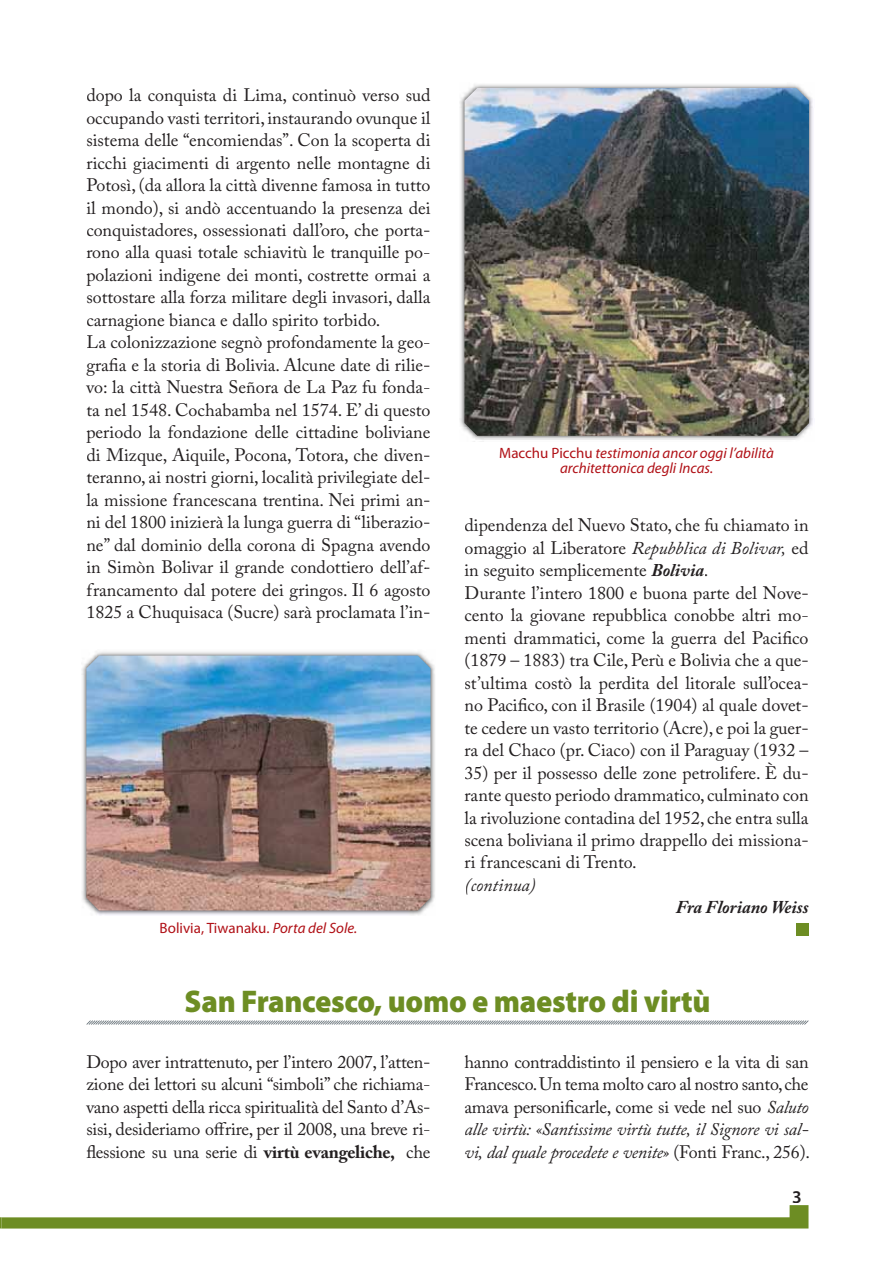
<style>
.page{position:relative;width:893px;height:1263px;background:#fff}
.page>*{position:absolute;margin:0;border:0;box-sizing:border-box;transform-origin:0 0}
.t1{font:900 31.5px "Myriad Pro";letter-spacing:-.01em;color:#6d8d23;scale:.96 1}
.t2{font:18px/22.5px "Adobe Caslon Pro";color:#231f20;text-align:justify}
.t3{font:italic 700 18px "Adobe Caslon Pro";color:#231f20}
.t4{font:italic 18px "Adobe Caslon Pro";color:#231f20}
.t5{font:600 18px "Myriad Pro";color:#231f20}
.t6{font:italic 15px/15px "Myriad Pro";color:#b01016;text-align:center}
.t7{font:15px "Myriad Pro";color:#b01016}
.s1{font-style:italic}
.s2{font-style:normal}
.s3{font-weight:700;font-style:italic}
.s4{font-weight:700}
</style>
<div class="page">
<svg style="left:0;top:1205px;width:808px;height:24px"></svg>
<svg style="left:86px;top:1020px;width:722px;height:5px;background:#bfc4c7"></svg>
<div style="left:795px;top:923px;width:13px;height:13px;background:#6d8d23"></div>
<img style="left:81px;top:651px;width:354px;height:264px">
<img style="left:86px;top:656px;width:344px;height:254px">
<img style="left:460px;top:84px;width:353px;height:356px">
<img style="left:464px;top:88px;width:345px;height:348px">
<p class="t2" style="left:86px;top:86px;width:346px;text-align:left">dopo la conquista di Lima, continuò verso sud occupando vasti territori, instaurando ovunque il sistema delle “encomiendas”. Con la scoperta di ricchi giacimenti di argento nelle montagne di Potosì, (da allora la città divenne famosa in tutto il mondo), si andò accentuando la presenza dei conquistadores, ossessionati dall’oro, che porta&shy;rono alla quasi totale schiavitù le tranquille po&shy;polazioni indigene dei monti, costrette ormai a sottostare alla forza militare degli invasori, dalla carnagione bianca e dallo spirito torbido.<br>La colonizzazione segnò profondamente la geo&shy;grafia e la storia di Bolivia. Alcune date di rilie&shy;vo: la città Nuestra Señora de La Paz fu fonda&shy;ta nel 1548. Cochabamba nel 1574. E’ di questo periodo la fondazione delle cittadine boliviane di Mizque, Aiquile, Pocona, Totora, che diven&shy;teranno, ai nostri giorni, località privilegiate del&shy;la missione francescana trentina. Nei primi an&shy;ni del 1800 inizierà la lunga guerra di “liberazio&shy;ne” dal dominio della corona di Spagna avendo in Simòn Bolivar il grande condottiero dell’af&shy;francamento dal potere dei gringos. Il 6 agosto 1825 a Chuquisaca (Sucre) sarà proclamata l’in-</p>
<p class="t7" style="left:160px;top:922px;width:199px">Bolivia, Tiwanaku. <span class="s1">Porta del Sole.</span></p>
<p class="t6" style="left:499px;top:447px;width:276px"><span class="s2">Macchu Picchu</span> testimonia ancor oggi l’abilità architettonica degli Incas.</p>
<p class="t2" style="left:464px;top:516px;width:345px;text-align:left">dipendenza del Nuevo Stato, che fu chiamato in omaggio al Liberatore <span class="s1">Repubblica di Bolivar,</span> ed in seguito semplicemente <span class="s3">Bolivia</span>.<br>Durante l’intero 1800 e buona parte del Nove&shy;cento la giovane repubblica conobbe altri mo&shy;menti drammatici, come la guerra del Pacifico (1879 – 1883) tra Cile, Perù e Bolivia che a que&shy;st’ultima costò la perdita del litorale sull’ocea&shy;no Pacifico, con il Brasile (1904) al quale dovet&shy;te cedere un vasto territorio (Acre), e poi la guer&shy;ra del Chaco (pr. Ciaco) con il Paraguay (1932 –</p>
<p class="t2" style="left:464px;top:764px;width:345px">35) per il possesso delle zone petrolifere. È du&shy;rante questo periodo drammatico, culminato con la rivoluzione contadina del 1952, che entra sulla scena boliviana il primo drappello dei missiona&shy;ri francescani di Trento.</p>
<p class="t4" style="left:464px;top:878px;width:73px">(continua)</p>
<p class="t3" style="left:675px;top:897px;width:134px">Fra Floriano Weiss</p>
<h1 class="t1" style="left:184px;top:983px;width:549px">San Francesco, uomo e maestro di virtù</h1>
<p class="t2" style="left:86px;top:1053px;width:345px">Dopo aver intrattenuto, per l’intero 2007, l’atten&shy;zione dei lettori su alcuni “simboli” che richiama&shy;vano aspetti della ricca spiritualità del Santo d’As&shy;sisi, desideriamo offrire, per il 2008, una breve ri&shy;flessione su una serie di <span class="s4">virtù evangeliche,</span> che</p>
<p class="t2" style="left:464px;top:1053px;width:347px">hanno contraddistinto il pensiero e la vita di san Francesco. Un tema molto caro al nostro santo, che amava personificarle, come si vede nel suo <span class="s1">Saluto alle virtù: «Santissime virtù tutte, il Signore vi sal&shy;vi, dal quale procedete e venite»</span> (Fonti Franc., 256).</p>
<p class="t5" style="left:792px;top:1186px;width:11px">3</p>
</div>
